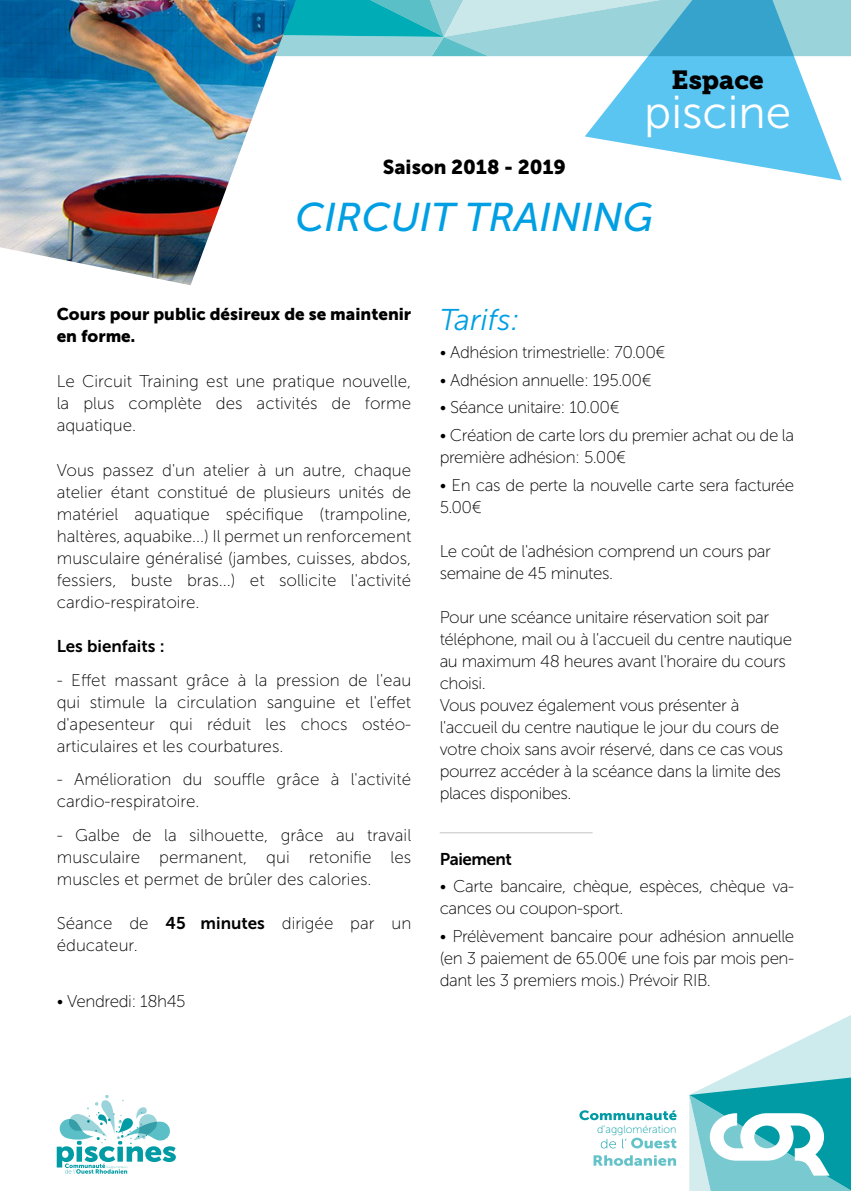
<style>
.page{position:relative;width:851px;height:1191px;background:#fff}
.page>*{position:absolute;margin:0;border:0;box-sizing:border-box;transform-origin:0 0}
.t1{font:46px "Museo Sans 300";color:#fff}
.t2{font:italic 40px "Museo Sans 500";color:#009fe3}
.t3{font:italic 30px "Museo Sans 300";color:#009fe3}
.t4{font:26px "Museo Slab 900";color:#000}
.t5{font:20px "Museo Sans 900";color:#000}
.t6{font:17px/22px "Museo Sans 100";letter-spacing:-.025em;color:#000;text-align:justify}
.t7{font:17px/22px "Museo Sans 100";color:#000}
.t8{font:17px/22px "Museo Sans 900";color:#000}
.t9{font:17px "Museo Sans 700";color:#000}
.t10{font:17px "Museo Sans 700";letter-spacing:-.025em;color:#000}
.t11{font:10.8px "Museo Sans 100";color:#009ba4}
.s1{font-family:"Museo Sans Cond 900";font-size:18px}
.s2{font-family:"Museo Sans 700"}
</style>
<div class="page">
<svg style="left:296px;top:0;width:554px;height:56px;background:#78cbd1"></svg>
<img style="left:0;top:0;width:296px;height:285px">
<svg style="left:584px;top:0;width:257px;height:181px"></svg>
<svg style="left:57px;top:1094px;width:119px;height:79px"></svg>
<svg style="left:689px;top:1015px;width:161px;height:176px"></svg>
<svg style="left:593px;top:1155px;width:83px;height:10px"></svg>
<svg style="left:600px;top:1137px;width:76px;height:11px"></svg>
<svg style="left:579px;top:1110px;width:97px;height:10px"></svg>
<hr style="left:439px;top:832px;width:153px;height:1px;background:#c6c6c6">
<h3 class="t4" style="left:671px;top:65px;width:94px">Espace</h3>
<h1 class="t1" style="left:644px;top:87px;width:148px">piscine</h1>
<p class="t5" style="left:383px;top:155px;width:185px">Saison 2018 - 2019</p>
<h2 class="t2" style="left:295px;top:195px;width:359px">CIRCUIT TRAINING</h2>
<p class="t8" style="left:57px;top:303px;width:356px">Cours pour public désireux de se maintenir en forme<span class="s1">.</span></p>
<p class="t6" style="left:57px;top:370px;width:356px">Le Circuit Training est une pratique nouvelle, la plus complète des activités de forme aquatique.</p>
<p class="t6" style="left:57px;top:459px;width:356px">Vous passez d'un atelier à un autre, chaque atelier étant constitué de plusieurs unités de matériel aquatique spécifique (trampoline, haltères, aquabike...) Il permet un renforcement musculaire généralisé (jambes, cuisses, abdos, fessiers, buste bras...) et sollicite l'activité cardio-respiratoire.</p>
<p class="t9" style="left:57px;top:637px;width:109px">Les bienfaits :</p>
<p class="t6" style="left:57px;top:669px;width:356px">- Effet massant grâce à la pression de l'eau qui stimule la circulation sanguine et l'effet d'apesenteur qui réduit les chocs ostéo&shy;articulaires et les courbatures.</p>
<p class="t7" style="left:57px;top:768px;width:356px">- Amélioration du souffle grâce à l'activité cardio-respiratoire.</p>
<p class="t6" style="left:57px;top:824px;width:356px">- Galbe de la silhouette, grâce au travail musculaire permanent, qui retonifie les muscles et permet de brûler des calories.</p>
<p class="t7" style="left:57px;top:912px;width:356px">Séance de <span class="s2">45 minutes</span> dirigée par un éducateur.</p>
<p class="t6" style="left:57px;top:990px;width:130px">• Vendredi: 18h45</p>
<h3 class="t3" style="left:439px;top:304px;width:81px">Tarifs:</h3>
<p class="t6" style="left:439px;top:341px;width:227px">• Adhésion trimestrielle: 70.00€</p>
<p class="t6" style="left:439px;top:369px;width:213px">• Adhésion annuelle: 195.00€</p>
<p class="t6" style="left:439px;top:396px;width:181px">• Séance unitaire: 10.00€</p>
<p class="t6" style="left:439px;top:424px;width:356px">• Création de carte lors du premier achat ou de la première adhésion: 5.00€</p>
<p class="t6" style="left:439px;top:474px;width:356px">• En cas de perte la nouvelle carte sera facturée<br>5.00€</p>
<p class="t6" style="left:439px;top:540px;width:333px">Le coût de l'adhésion comprend un cours par semaine de 45 minutes.</p>
<p class="t6" style="left:439px;top:606px;width:354px;text-align:left">Pour une scéance unitaire réservation soit par téléphone, mail ou à l'accueil du centre nautique au maximum 48 heures avant l'horaire du cours choisi.<br>Vous pouvez également vous présenter à l'accueil du centre nautique le jour du cours de votre choix sans avoir réservé, dans ce cas vous pourrez accéder à la scéance dans la limite des places disponibes.</p>
<p class="t10" style="left:439px;top:849px;width:74px">Paiement</p>
<p class="t6" style="left:439px;top:875px;width:356px">• Carte bancaire, chèque, espèces, chèque va&shy;cances ou coupon-sport.</p>
<p class="t6" style="left:439px;top:925px;width:356px">• Prélèvement bancaire pour adhésion annuelle (en 3 paiement de 65.00€ une fois par mois pen&shy;dant les 3 premiers mois.) Prévoir RIB.</p>
<p class="t11" style="left:597px;top:1123px;width:81px">d’agglomération</p>
</div>
